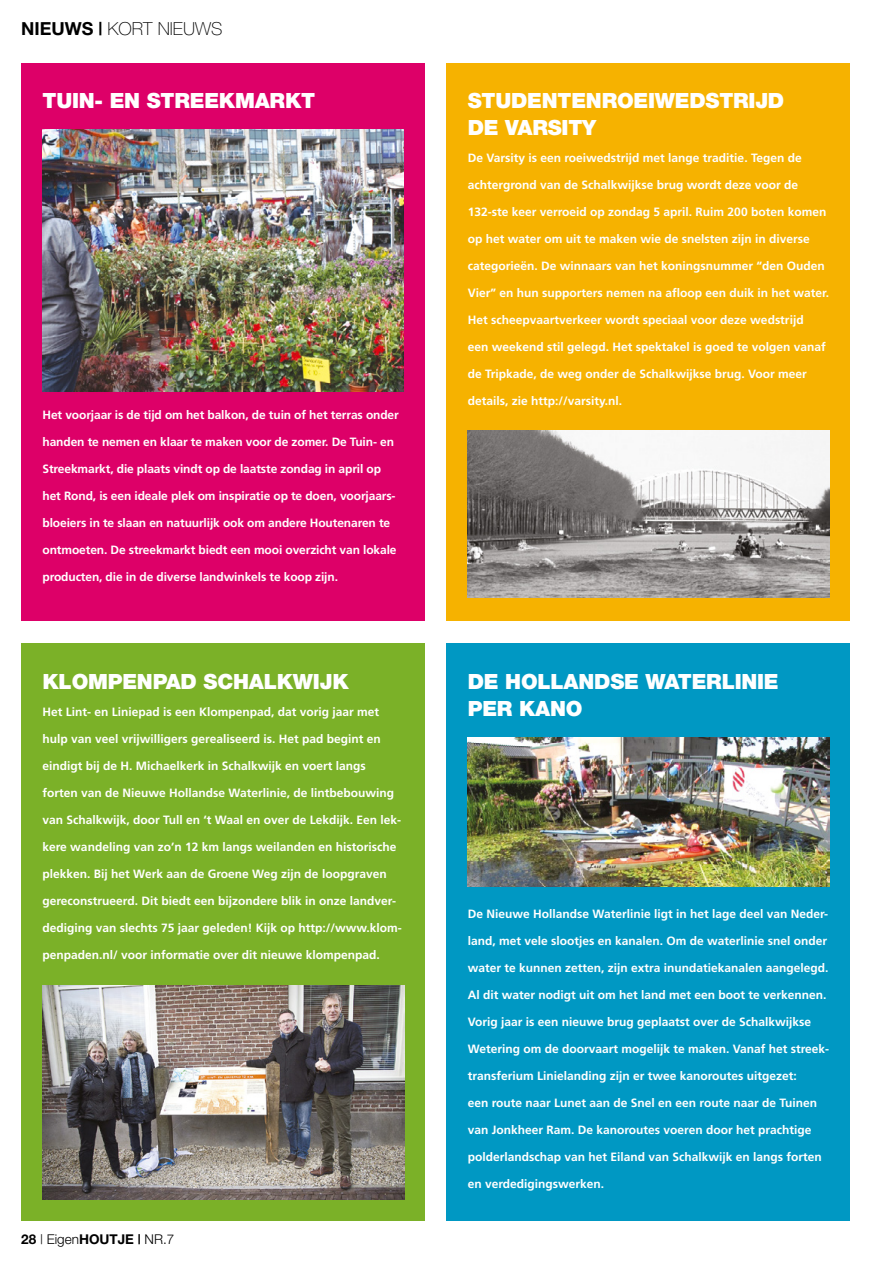
<style>
.page{position:relative;width:893px;height:1263px;background:#fff}
.page>*{position:absolute;margin:0;border:0;box-sizing:border-box;transform-origin:0 0}
.t1{font:900 21px/27px "Helvetica Neue";letter-spacing:-.01em;color:#fff}
.t2{font:100 18px "Helvetica Neue";color:#000}
.t3{font:300 13.5px "Helvetica Neue";color:#000}
.t4{font:700 12px "Frutiger LT Std";color:#fff}
.s1{font-weight:700}
</style>
<div class="page">
<div style="left:21px;top:63px;width:404px;height:558px;background:#dd0068"></div>
<div style="left:446px;top:63px;width:404px;height:558px;background:#f6b200"></div>
<div style="left:446px;top:643px;width:404px;height:577px;background:#0098c3"></div>
<img style="left:43px;top:129px;width:361px;height:262px">
<img style="left:468px;top:430px;width:361px;height:167px">
<div style="left:21px;top:643px;width:404px;height:577px;background:#7bb128"></div>
<img style="left:468px;top:737px;width:361px;height:150px">
<img style="left:43px;top:985px;width:361px;height:214px">
<h2 class="t2" style="left:21px;top:19px;width:203px"><span class="s1">NIEUWS |</span> KORT NIEUWS</h2>
<h1 class="t1" style="left:43px;top:87px;width:274px">TUIN- EN STREEKMARKT</h1>
<p class="t4" style="left:43px;top:407px;width:358px">Het voorjaar is de tijd om het balkon, de tuin of het terras onder</p>
<p class="t4" style="left:43px;top:434px;width:353px">handen te nemen en klaar te maken voor de zomer. De Tuin- en</p>
<p class="t4" style="left:43px;top:461px;width:340px">Streekmarkt, die plaats vindt op de laatste zondag in april op</p>
<p class="t4" style="left:43px;top:488px;width:355px">het Rond, is een ideale plek om inspiratie op te doen, voorjaars-</p>
<p class="t4" style="left:43px;top:515px;width:349px">bloeiers in te slaan en natuurlijk ook om andere Houtenaren te</p>
<p class="t4" style="left:43px;top:542px;width:356px">ontmoeten. De streekmarkt biedt een mooi overzicht van lokale</p>
<p class="t4" style="left:43px;top:569px;width:297px">producten, die in de diverse landwinkels te koop zijn.</p>
<h1 class="t1" style="left:43px;top:667px;width:308px">KLOMPENPAD SCHALKWIJK</h1>
<p class="t4" style="left:43px;top:704px;width:338px">Het Lint- en Liniepad is een Klompenpad, dat vorig jaar met</p>
<p class="t4" style="left:43px;top:731px;width:340px">hulp van veel vrijwilligers gerealiseerd is. Het pad begint en</p>
<p class="t4" style="left:43px;top:758px;width:325px">eindigt bij de H. Michaelkerk in Schalkwijk en voert langs</p>
<p class="t4" style="left:43px;top:785px;width:353px">forten van de Nieuwe Hollandse Waterlinie, de lintbebouwing</p>
<p class="t4" style="left:43px;top:812px;width:360px">van Schalkwijk, door Tull en ‘t Waal en over de Lekdijk. Een lek-</p>
<p class="t4" style="left:43px;top:839px;width:355px">kere wandeling van zo’n 12 km langs weilanden en historische</p>
<p class="t4" style="left:43px;top:866px;width:346px">plekken. Bij het Werk aan de Groene Weg zijn de loopgraven</p>
<p class="t4" style="left:43px;top:893px;width:355px">gereconstrueerd. Dit biedt een bijzondere blik in onze landver-</p>
<p class="t4" style="left:43px;top:920px;width:361px">dediging van slechts 75 jaar geleden! Kijk op http://www.klom-</p>
<p class="t4" style="left:43px;top:947px;width:339px">penpaden.nl/ voor informatie over dit nieuwe klompenpad.</p>
<p class="t3" style="left:21px;top:1231px;width:155px"><span class="s1">28</span> | Eigen<span class="s1">HOUTJE |</span> NR.7</p>
<h1 class="t1" style="left:468px;top:87px;width:318px">STUDENTENROEIWEDSTRIJD<br>DE VARSITY</h1>
<p class="t4" style="left:468px;top:151px;width:335px">De Varsity is een roeiwedstrijd met lange traditie. Tegen de</p>
<p class="t4" style="left:468px;top:178px;width:332px">achtergrond van de Schalkwijkse brug wordt deze voor de</p>
<p class="t4" style="left:468px;top:205px;width:360px">132-ste keer verroeid op zondag 5 april. Ruim 200 boten komen</p>
<p class="t4" style="left:468px;top:232px;width:344px">op het water om uit te maken wie de snelsten zijn in diverse</p>
<p class="t4" style="left:468px;top:259px;width:359px">categorieën. De winnaars van het koningsnummer “den Ouden</p>
<p class="t4" style="left:468px;top:286px;width:363px">Vier” en hun supporters nemen na afloop een duik in het water.</p>
<p class="t4" style="left:468px;top:313px;width:337px">Het scheepvaartverkeer wordt speciaal voor deze wedstrijd</p>
<p class="t4" style="left:468px;top:340px;width:360px">een weekend stil gelegd. Het spektakel is goed te volgen vanaf</p>
<p class="t4" style="left:468px;top:367px;width:341px">de Tripkade, de weg onder de Schalkwijkse brug. Voor meer</p>
<p class="t4" style="left:468px;top:394px;width:156px">details, zie http://varsity.nl.</p>
<h1 class="t1" style="left:468px;top:667px;width:312px">DE HOLLANDSE WATERLINIE<br>PER KANO</h1>
<p class="t4" style="left:468px;top:907px;width:362px">De Nieuwe Hollandse Waterlinie ligt in het lage deel van Neder-</p>
<p class="t4" style="left:468px;top:934px;width:361px">land, met vele slootjes en kanalen. Om de waterlinie snel onder</p>
<p class="t4" style="left:468px;top:961px;width:362px">water te kunnen zetten, zijn extra inundatiekanalen aangelegd.</p>
<p class="t4" style="left:468px;top:988px;width:360px">Al dit water nodigt uit om het land met een boot te verkennen.</p>
<p class="t4" style="left:468px;top:1015px;width:345px">Vorig jaar is een nieuwe brug geplaatst over de Schalkwijkse</p>
<p class="t4" style="left:468px;top:1042px;width:363px">Wetering om de doorvaart mogelijk te maken. Vanaf het streek-</p>
<p class="t4" style="left:468px;top:1069px;width:331px">transferium Linielanding zijn er twee kanoroutes uitgezet:</p>
<p class="t4" style="left:468px;top:1096px;width:351px">een route naar Lunet aan de Snel en een route naar de Tuinen</p>
<p class="t4" style="left:468px;top:1123px;width:345px">van Jonkheer Ram. De kanoroutes voeren door het prachtige</p>
<p class="t4" style="left:468px;top:1150px;width:356px">polderlandschap van het Eiland van Schalkwijk en langs forten</p>
<p class="t4" style="left:468px;top:1177px;width:138px">en verdedigingswerken.</p>
</div>
